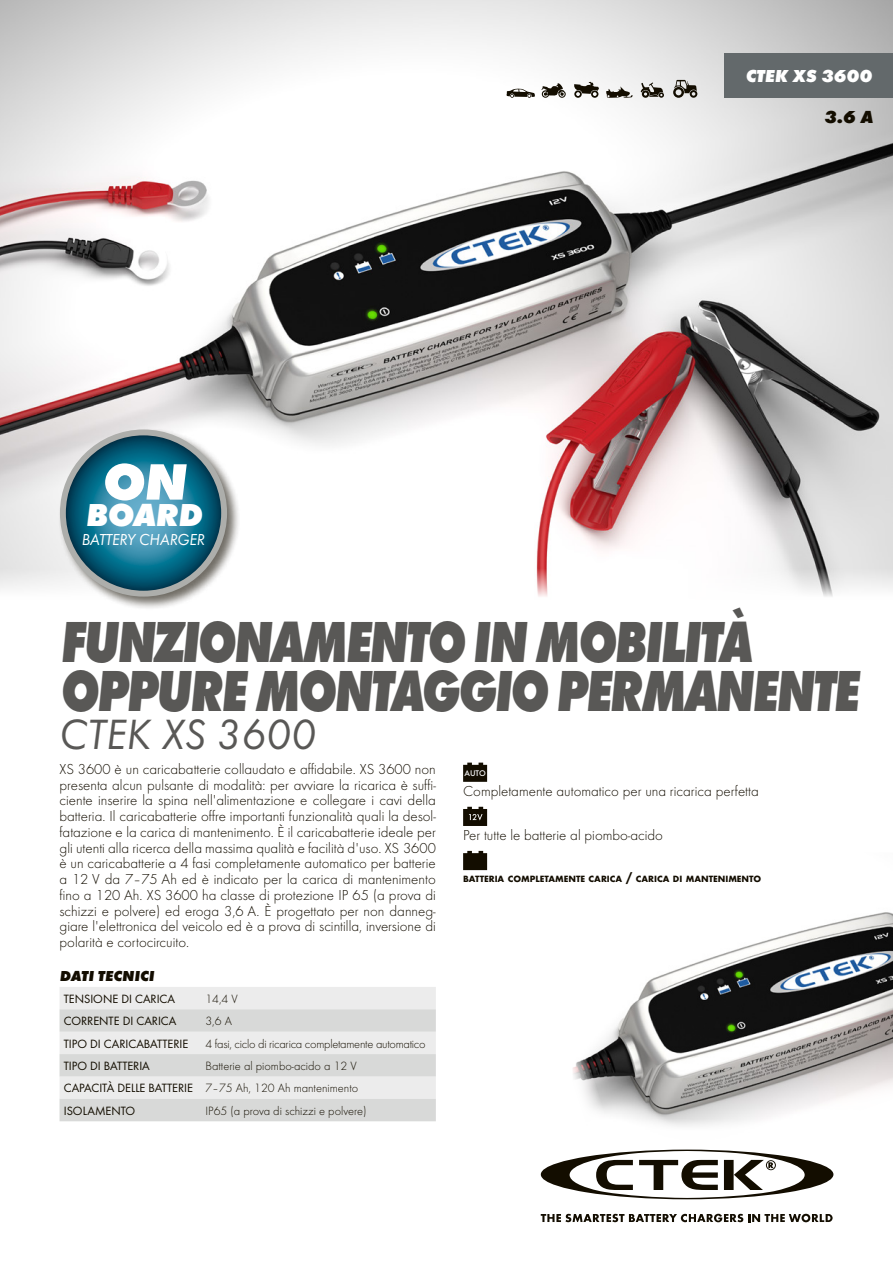
<style>
.page{position:relative;width:893px;height:1263px;background:#fff}
.page>*{position:absolute;margin:0;border:0;box-sizing:border-box;transform-origin:0 0}
.t1{font:italic 700 expanded 60px/49.5px "Futura";letter-spacing:-.05em;color:#595856;scale:.8 1}
.t2{font:italic 700 expanded 52.95px "Futura";color:#fff}
.t3{font:43.95px "Futura Boo Obl";color:#595856}
.t4{font:italic 700 expanded 33px "Futura";letter-spacing:-.02em;color:#fff}
.t5{font:italic 700 expanded 18px "Futura";color:#fff}
.t6{font:italic 700 expanded 18px "Futura";color:#130d00}
.t7{font:16.5px "Futura Boo Obl";letter-spacing:-.02em;color:#fff}
.t8{font:300 15px/15.8px "Futura";color:#130d00;text-align:justify}
.t9{font:italic 700 expanded 15px "Futura";color:#130d00}
.t10{font:300 12.45px/22.4px "Futura";color:#130d00;text-align:right}
.t11{font:12.45px "Futura Boo";color:#130d00}
.t12{font:300 12.45px "Futura";letter-spacing:-.02em;color:#130d00}
.t13{font:700 9.45px "Futura";color:#130d00}
.t14{font:500 8.55px "Futura";color:#fff}
.s1{font-size:13.5px}
.s2{font-family:"Futura Boo";font-weight:400}
</style>
<div class="page">
<img style="left:0;top:0;width:893px;height:597px">
<div style="left:724px;top:53px;width:169px;height:45px;background:#63696b"></div>
<img style="left:628px;top:912px;width:265px;height:99px">
<svg style="left:540px;top:1011px;width:353px;height:188px"></svg>
<svg style="left:541px;top:1214px;width:292px;height:8px"></svg>
<svg style="left:574px;top:82px;width:25px;height:16px"></svg>
<svg style="left:606px;top:86px;width:27px;height:12px"></svg>
<svg style="left:673px;top:80px;width:24px;height:18px"></svg>
<svg style="left:641px;top:82px;width:23px;height:16px"></svg>
<svg style="left:507px;top:89px;width:28px;height:9px"></svg>
<svg style="left:541px;top:83px;width:25px;height:15px"></svg>
<div style="left:58px;top:428px;width:183px;height:182px;background:#130d00;opacity:.6"></div>
<svg style="left:60px;top:429px;width:167px;height:168px;background:#5690a3"></svg>
<svg style="left:60px;top:987px;width:376px;height:134px;background:#e2e2e2"></svg>
<svg style="left:463px;top:763px;width:24px;height:19px"></svg>
<svg style="left:463px;top:807px;width:24px;height:19px"></svg>
<svg style="left:463px;top:851px;width:24px;height:19px"></svg>
<h2 class="t2" style="left:101px;top:450px;width:86px">ON</h2>
<h3 class="t4" style="left:85px;top:494px;width:118px">BOARD</h3>
<p class="t7" style="left:82px;top:529px;width:125px">BATTERY CHARGER</p>
<p class="t5" style="left:745px;top:65px;width:128px">CTEK XS 3600</p>
<p class="t6" style="left:824px;top:106px;width:51px">3.6 A</p>
<h1 class="t1" style="left:60px;top:616px;width:970px">FUNZIONAMENTO IN MOBILITÀ<br>OPPURE MONTAGGIO PERMANENTE</h1>
<h3 class="t3" style="left:60px;top:708px;width:258px">CTEK XS 3600</h3>
<p class="t8" style="left:60px;top:761px;width:378px">XS 3600 è un caricabatterie collaudato e affidabile. XS 3600 non presenta alcun pulsante di modalità: per avviare la ricarica è suffi&shy;ciente inserire la spina nell'alimentazione e collegare i cavi della batteria. Il caricabatterie offre importanti funzionalità quali la desol&shy;fatazione e la carica di mantenimento. È il caricabatterie ideale per gli utenti alla ricerca della massima qualità e facilità d'uso. XS 3600 è un caricabatterie a 4 fasi completamente automatico per batterie a 12 V da 7–75 Ah ed è indicato per la carica di mantenimento fino a 120 Ah. XS 3600 ha classe di protezione IP 65 (a prova di schizzi e polvere) ed eroga 3,6 A. È progettato per non danneg&shy;giare l'elettronica del veicolo ed è a prova di scintilla, inversione di polarità e cortocircuito.</p>
<p class="t9" style="left:60px;top:967px;width:95px">DATI TECNICI</p>
<p class="t11" style="left:64px;top:991px;width:113px">TENSIONE DI CARICA</p>
<p class="t10" style="left:205px;top:987px;width:34px">14,4 V</p>
<p class="t11" style="left:64px;top:1013px;width:114px">CORRENTE DI CARICA</p>
<p class="t10" style="left:205px;top:1010px;width:28px">3,6 A</p>
<p class="t11" style="left:64px;top:1036px;width:126px">TIPO DI CARICABATTERIE</p>
<p class="t12" style="left:205px;top:1036px;width:222px">4 fasi, ciclo di ricarica completamente automatico</p>
<p class="t11" style="left:64px;top:1058px;width:88px">TIPO DI BATTERIA</p>
<p class="t14" style="left:464px;top:768px;width:23px">AUTO</p>
<p class="t8" style="left:463px;top:783px;width:297px">Completamente automatico per una ricarica perfetta</p>
<p class="t8" style="left:463px;top:827px;width:201px">Per tutte le batterie al piombo-acido</p>
<p class="t13" style="left:463px;top:873px;width:300px">BATTERIA COMPLETAMENTE CARICA <span class="s1">/</span> CARICA DI MANTENIMENTO</p>
<p class="t10" style="left:64px;top:1055px;width:296px">Batterie al piombo-acido a 12 V<br><span class="s2">CAPACITÀ DELLE BATTERIE</span> 7–75 Ah, 120 Ah mantenimento</p>
<p class="t11" style="left:64px;top:1103px;width:73px">ISOLAMENTO</p>
<p class="t10" style="left:205px;top:1099px;width:163px">IP65 (a prova di schizzi e polvere)</p>
</div>
